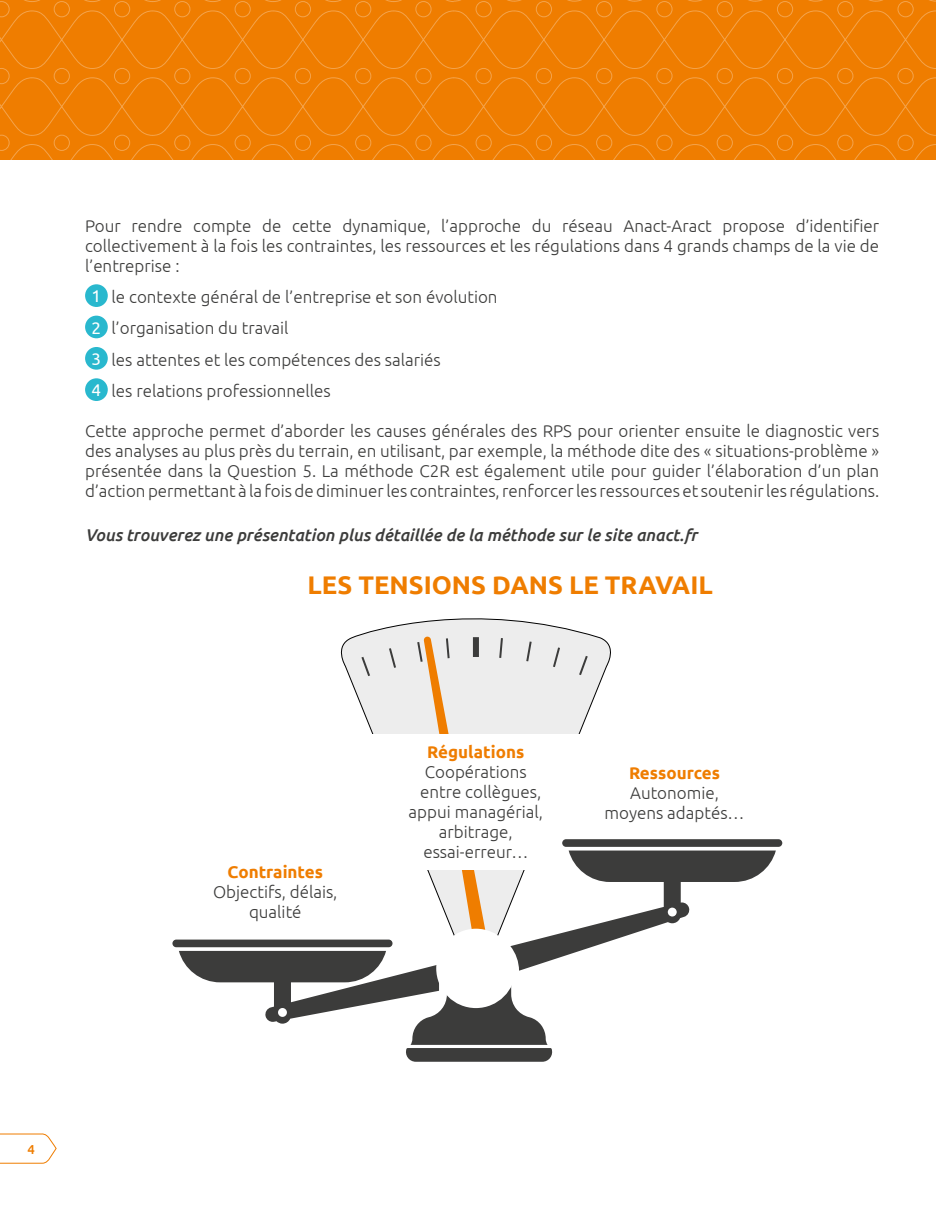
<style>
.page{position:relative;width:936px;height:1219px;background:#fff}
.page>*{position:absolute;margin:0;border:0;box-sizing:border-box;transform-origin:0 0}
.t1{font:700 25.6px "Ubuntu";color:#ef7d00}
.t2{font:300 17px/20px "Ubuntu";color:#3c3c3b;text-align:center}
.t3{font:italic 500 17px "Ubuntu";color:#3c3c3b}
.t4{font:700 17px "Ubuntu";color:#ef7d00}
.t5{font:500 13px "Ubuntu";color:#ef7d00}
.s1{font-weight:400;color:#fff}
.s2{font-style:inherit}
</style>
<div class="page">
<svg style="left:0;top:1133px;width:57px;height:31px"></svg>
<svg style="left:355px;top:618px;width:241px;height:18px"></svg>
<svg style="left:0;top:0;width:936px;height:160px;background:#ef7f04"></svg>
<div style="left:85px;top:284px;width:23px;height:23px;background:#29b8ce;border-radius:50%"></div>
<div style="left:85px;top:316px;width:23px;height:22px;background:#29b8ce;border-radius:50%"></div>
<div style="left:85px;top:347px;width:23px;height:23px;background:#29b8ce;border-radius:50%"></div>
<div style="left:85px;top:378px;width:23px;height:23px;background:#29b8ce;border-radius:50%"></div>
<div style="left:172px;top:940px;width:220px;height:7px;background:#3c3c3b;border-radius:4px"></div>
<div style="left:562px;top:839px;width:220px;height:8px;background:#3c3c3b;border-radius:4px"></div>
<svg style="left:179px;top:636px;width:596px;height:426px"></svg>
<p class="t2" style="left:85px;top:215px;width:795px;text-align:justify">Pour rendre compte de cette dynamique, l’approche du réseau Anact-Aract propose d’identifier collectivement à la fois les contraintes, les ressources et les régulations dans 4 grands champs de la vie de l’entreprise :</p>
<p class="t2" style="left:92px;top:281px;width:407px;line-height:31.4px;text-align:left"><span class="s1">1</span> le contexte général de l’entreprise et son évolution <span class="s1">2</span> l’organisation du travail<br><span class="s1">3</span> les attentes et les compétences des salariés<br><span class="s1">4</span> les relations professionnelles</p>
<p class="t2" style="left:85px;top:421px;width:795px;text-align:justify">Cette approche permet d’aborder les causes générales des RPS pour orienter ensuite le diagnostic vers des analyses au plus près du terrain, en utilisant, par exemple, la méthode dite des « situations-problème » présentée dans la Question 5. La méthode C2R est également utile pour guider l’élaboration d’un plan d’action permettant à la fois de diminuer les contraintes, renforcer les ressources et soutenir les régulations.</p>
<p class="t3" style="left:85px;top:524px;width:613px">Vous trouverez une présentation plus détaillée de la méthode sur le site anact.fr</p>
<h1 class="t1" style="left:307px;top:569px;width:406px"><span class="s2">LES</span> TENSION<span class="s2">S</span> DANS LE TRAVAIL</h1>
<p class="t4" style="left:227px;top:862px;width:97px">Contraintes</p>
<p class="t2" style="left:213px;top:882px;width:126px">Objectifs, délais, qualité</p>
<p class="t4" style="left:427px;top:742px;width:99px">Régulations</p>
<p class="t2" style="left:408px;top:762px;width:136px">Coopérations entre collègues, appui managérial, arbitrage, essai-erreur…</p>
<p class="t4" style="left:629px;top:762px;width:92px">Ressources</p>
<p class="t2" style="left:604px;top:782px;width:141px">Autonomie, moyens adaptés…</p>
<p class="t5" style="left:28px;top:1141px;width:9px">4</p>
</div>
